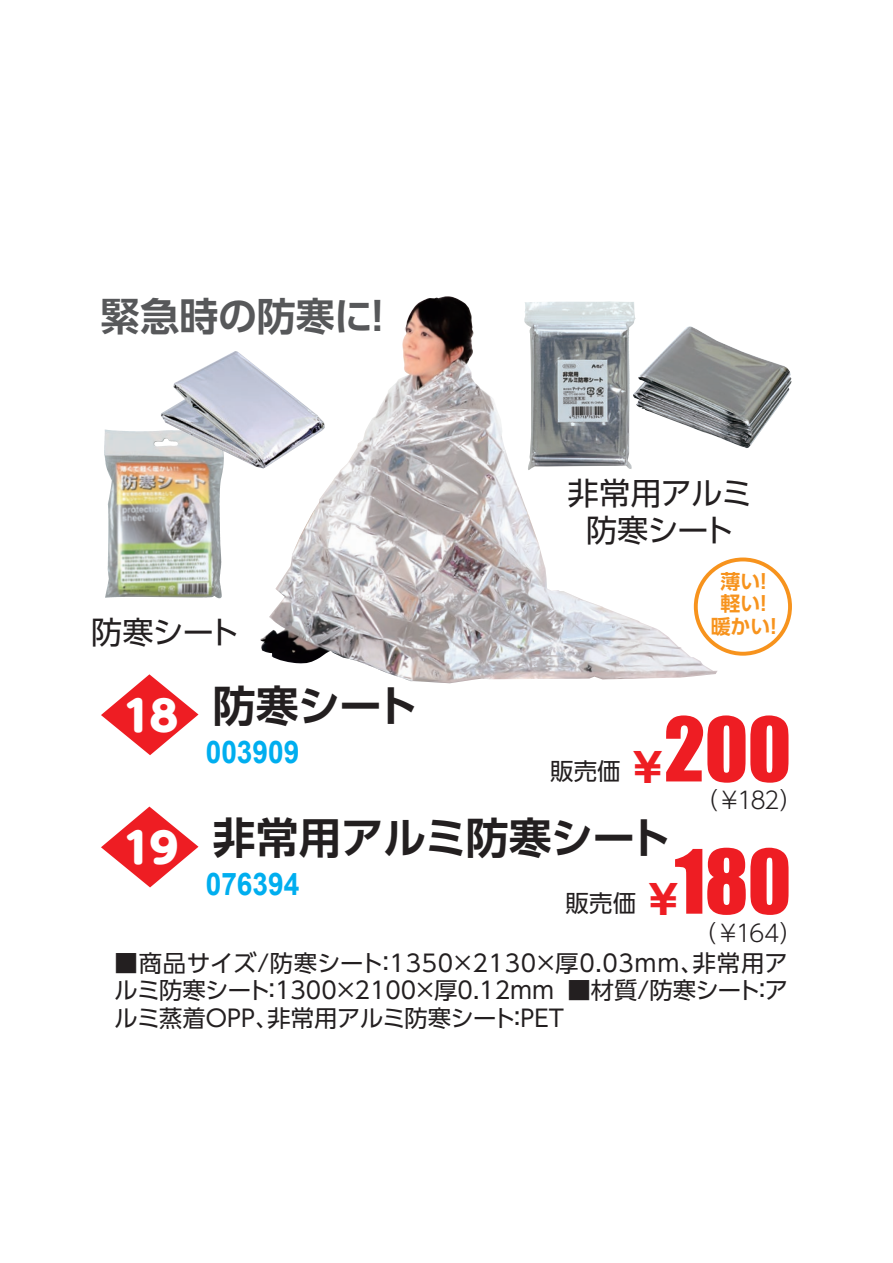
<style>
.page{position:relative;width:893px;height:1263px;background:#fff}
.page>*{position:absolute;margin:0;border:0;box-sizing:border-box;transform-origin:0 0}
.t1{font:700 42.9px "UD Shin Go Pr 6 De";letter-spacing:-.025em;color:#231f20}
.t2{font:800 41.55px "UD Shin M Go Pr 6";color:#fff;scale:1.05 1}
.t3{font:700 39px "UD Shin Go Pr 6 De";letter-spacing:-.005em;color:#57585a}
.t4{font:31.2px/37.5px "UD Shin Go Pr 6";letter-spacing:-.035em;color:#231f20;text-align:center}
.t5{font:700 31.2px "Arial";color:#00aeef;scale:.9 1}
.t6{font:23.4px/27.3px "UD Shin Go Pr 6";color:#231f20;text-align:justify}
.t7{font:300 23.4px/29.2px "UD Shin Go Pr 6";letter-spacing:-.08em;color:#231f20}
.t8{font:700 19.95px/22.5px "UD Shin Go Pr 6 De";letter-spacing:-.005em;color:#f7931d}
.s1{font-weight:400}
.s2{font-weight:700;font-size:39.9px;color:#ee1d23}
.s3{font-family:"Impact";font-weight:400;font-size:81.9px;color:#ee1d23}
</style>
<div class="page">
<svg style="left:101px;top:674px;width:97px;height:81px"></svg>
<svg style="left:101px;top:806px;width:97px;height:81px"></svg>
<div style="left:694px;top:557px;width:98px;height:99px;border:4px solid #f7931d;border-radius:50%"></div>
<img style="left:104px;top:430px;width:112px;height:168px">
<img style="left:161px;top:351px;width:99px;height:117px">
<img style="left:260px;top:296px;width:458px;height:387px">
<img style="left:633px;top:326px;width:159px;height:122px">
<h3 class="t3" style="left:101px;top:284px;width:284px">緊急時の防寒に!</h3>
<h3 class="t4" style="left:568px;top:473px;width:186px">非常用アルミ防寒シート</h3>
<p class="t8" style="left:721px;top:569px;width:54px">薄い！軽い！</p>
<h3 class="t4" style="left:91px;top:613px;width:150px">防寒シート</h3>
<p class="t8" style="left:711px;top:614px;width:67px">暖かい!</p>
<h2 class="t2" style="left:123px;top:679px;width:54px">18</h2>
<h2 class="t2" style="left:123px;top:812px;width:54px">19</h2>
<h1 class="t1" style="left:213px;top:671px;width:207px">防寒シート</h1>
<h3 class="t5" style="left:206px;top:731px;width:106px">003909</h3>
<p class="t7" style="left:694px;top:756px;width:110px;text-indent:-144px"><span class="s1">販売価</span><span class="s2">￥</span><span class="s3">200</span>（￥182）</p>
<h1 class="t1" style="left:213px;top:803px;width:460px">非常用アルミ防寒シート</h1>
<h3 class="t5" style="left:206px;top:863px;width:106px">076394</h3>
<p class="t7" style="left:693px;top:888px;width:112px;text-indent:-127px"><span class="s1">販売価</span><span class="s2">￥</span><span class="s3">180</span>（￥164）</p>
<p class="t6" style="left:115px;top:949px;width:675px">■商品サイズ/防寒シート：1350×2130×厚0.03mm、非常用アルミ防寒シート：1300×2100×厚0.12mm ■材質/防寒シート：アルミ蒸着OPP、非常用アルミ防寒シート：PET</p>
</div>
